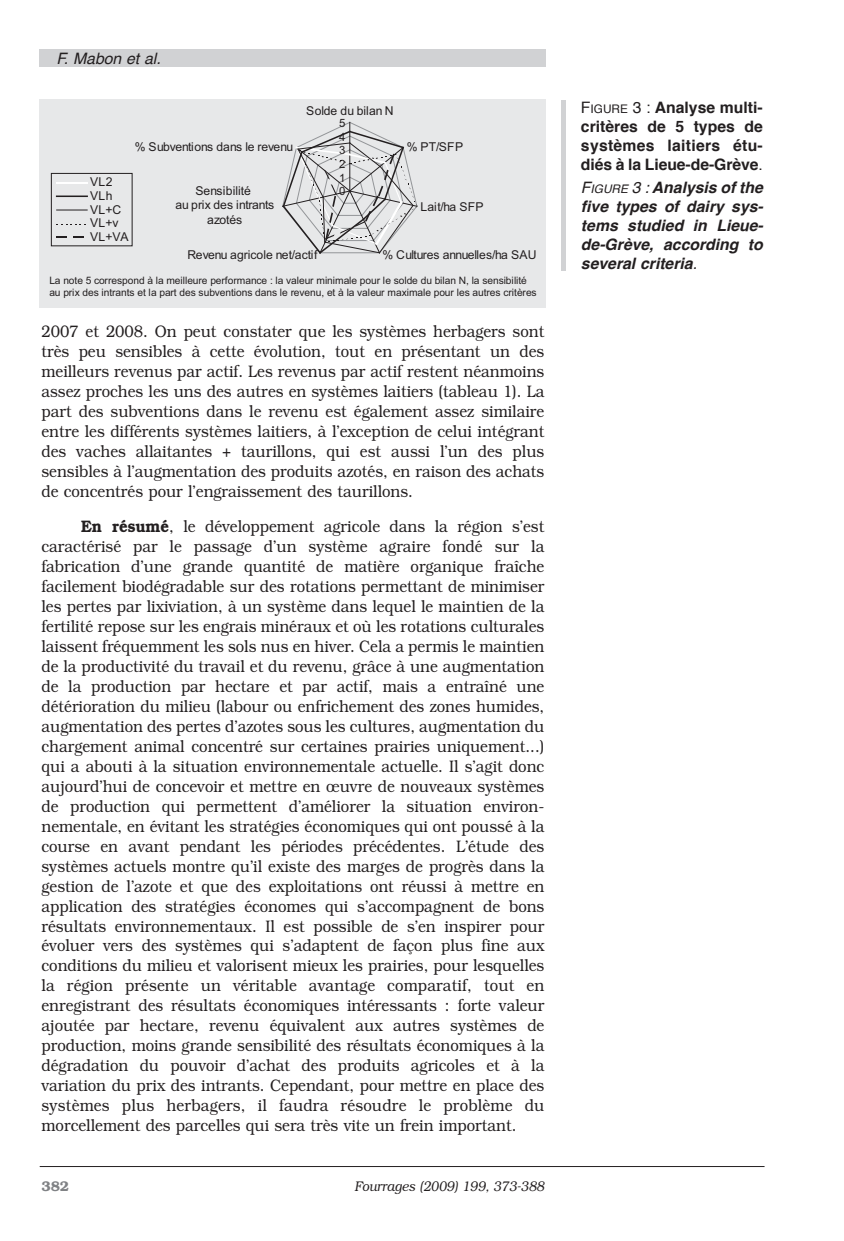
<style>
.page{position:relative;width:844px;height:1241px;background:#fff}
.page>*{position:absolute;margin:0;border:0;box-sizing:border-box;transform-origin:0 0}
.t1{font:300 16.62px/19.9px "Bookman";color:#231f20;text-align:justify;scale:.9 1}
.t2{font:italic 700 15.75px/18.9px "Helvetica";color:#231f20;text-align:justify}
.t3{font:700 15.75px/18.9px "Helvetica";color:#231f20;text-align:justify}
.t4{font:italic 15.75px "Helvetica";color:#231f20}
.t5{font:italic 300 14px "Bookman";color:#231f20;scale:.9 1}
.t6{font:600 14px "Bookman";color:#808285}
.t7{font:12.25px/13.8px "Arial";letter-spacing:.005em;color:#231f20;text-align:center}
.t8{font:12.25px "Arial";letter-spacing:-.02em;color:#231f20}
.t9{font:11.38px "Arial";color:#231f20}
.t10{font:10.15px/12.2px "Arial";letter-spacing:-.01em;color:#231f20}
.s1{font-weight:600}
.s2{font-weight:400}
.s3{font-weight:400;font-size:11.9px}
</style>
<div class="page">
<div style="left:40px;top:50px;width:506px;height:17px;background:#d1d2d4"></div>
<hr style="left:40px;top:1165px;width:724px;height:1px;background:#231f20">
<div style="left:40px;top:99px;width:506px;height:209px;background:#e7e8e9"></div>
<svg style="left:282px;top:122px;width:135px;height:132px"></svg>
<div style="left:51px;top:173px;width:81px;height:73px;border:1px solid #231f20"></div>
<hr style="left:56px;top:182px;width:32px;height:1px;background:#fff">
<hr style="left:57px;top:195px;width:30px;height:2px;background:#231f20">
<hr style="left:57px;top:210px;width:30px;height:1px;background:#231f20">
<svg style="left:57px;top:224px;width:29px;height:1px"></svg>
<div style="left:561px;top:100px;width:5px;height:171px;background:#d1d2d4"></div>
<p class="t4" style="left:56px;top:52px;width:106px">F. mabon et al.</p>
<p class="t8" style="left:135px;top:139px;width:160px">% Subventions dans le revenu</p>
<p class="t7" style="left:306px;top:104px;width:89px">Solde du bilan N</p>
<p class="t9" style="left:339px;top:115px;width:8px">5</p>
<p class="t9" style="left:339px;top:129px;width:8px">4</p>
<p class="t9" style="left:339px;top:143px;width:8px">3</p>
<p class="t9" style="left:339px;top:156px;width:8px">2</p>
<p class="t7" style="left:407px;top:140px;width:58px">% PT/SFP</p>
<p class="t9" style="left:339px;top:170px;width:8px">1</p>
<p class="t7" style="left:90px;top:175px;width:40px;text-align:left">VL2<br>VLh<br>VL+C<br>VL+v<br>VL+VA</p>
<p class="t10" style="left:49px;top:274px;width:488px">La note 5 correspond à la meilleure performance : la valeur minimale pour le solde du bilan N, la sensibilité au prix des intrants et la part des subventions dans le revenu, et à la valeur maximale pour les autres critères</p>
<p class="t7" style="left:175px;top:183px;width:100px;line-height:14.7px">Sensibilité<br>au prix des intrants azotés</p>
<p class="t9" style="left:339px;top:184px;width:8px">0</p>
<p class="t7" style="left:420px;top:199px;width:64px">Lait/ha SFP</p>
<p class="t7" style="left:187px;top:247px;width:131px">Revenu agricole net/actif</p>
<p class="t8" style="left:382px;top:246px;width:155px">% Cultures annuelles/ha SAU</p>
<p class="t1" style="left:41px;top:322px;width:560px">2007 et 2008. On peut constater que les systèmes herbagers sont très peu sensibles à cette évolution, tout en présentant un des meilleurs revenus par actif. Les revenus par actif restent néanmoins assez proches les uns des autres en systèmes laitiers (tableau 1). La part des subventions dans le revenu est également assez similaire entre les différents systèmes laitiers, à l’exception de celui intégrant des vaches allaitantes + taurillons, qui est aussi l’un des plus sensibles à l’augmentation des produits azotés, en raison des achats de concentrés pour l’engraissement des taurillons.</p>
<p class="t1" style="left:41px;top:516px;width:560px;text-indent:40px"><span class="s1">En résumé</span>, le développement agricole dans la région s’est caractérisé par le passage d’un système agraire fondé sur la fabrication d’une grande quantité de matière organique fraîche facilement biodégradable sur des rotations permettant de minimiser les pertes par lixiviation, à un système dans lequel le maintien de la fertilité repose sur les engrais minéraux et où les rotations culturales laissent fréquemment les sols nus en hiver. Cela a permis le maintien de la productivité du travail et du revenu, grâce à une augmentation de la production par hectare et par actif, mais a entraîné une détérioration du milieu (labour ou enfrichement des zones humides, augmentation des pertes d’azotes sous les cultures, augmentation du chargement animal concentré sur certaines prairies uniquement...) qui a abouti à la situation environnementale actuelle. Il s’agit donc aujourd’hui de concevoir et mettre en œuvre de nouveaux systèmes de production qui permettent d’améliorer la situation environ&shy;nementale, en évitant les stratégies économiques qui ont poussé à la course en avant pendant les périodes précédentes. L’étude des systèmes actuels montre qu’il existe des marges de progrès dans la gestion de l’azote et que des exploitations ont réussi à mettre en application des stratégies économes qui s’accompagnent de bons résultats environnementaux. Il est possible de s’en inspirer pour évoluer vers des systèmes qui s’adaptent de façon plus fine aux conditions du milieu et valorisent mieux les prairies, pour lesquelles la région présente un véritable avantage comparatif, tout en enregistrant des résultats économiques intéressants : forte valeur ajoutée par hectare, revenu équivalent aux autres systèmes de production, moins grande sensibilité des résultats économiques à la dégradation du pouvoir d’achat des produits agricoles et à la variation du prix des intrants. Cependant, pour mettre en place des systèmes plus herbagers, il faudra résoudre le problème du morcellement des parcelles qui sera très vite un frein important.</p>
<p class="t6" style="left:41px;top:1177px;width:29px">382</p>
<p class="t5" style="left:354px;top:1177px;width:212px">Fourrages (2009) 199, 373-388</p>
<p class="t3" style="left:581px;top:99px;width:183px"><span class="s2">F</span><span class="s3">IGURE</span> <span class="s2">3 :</span> Analyse multi&shy;critères de 5 types de systèmes laitiers étu&shy;diés à la Lieue-de-Grève<span class="s2">.</span></p>
<p class="t2" style="left:581px;top:180px;width:183px"><span class="s2">F</span><span class="s3">Igure</span> <span class="s2">3 :</span> Analysis of the five types of dairy sys&shy;tems studied in Lieue&shy;de-Grève, according to several criteria<span class="s2">.</span></p>
</div>
